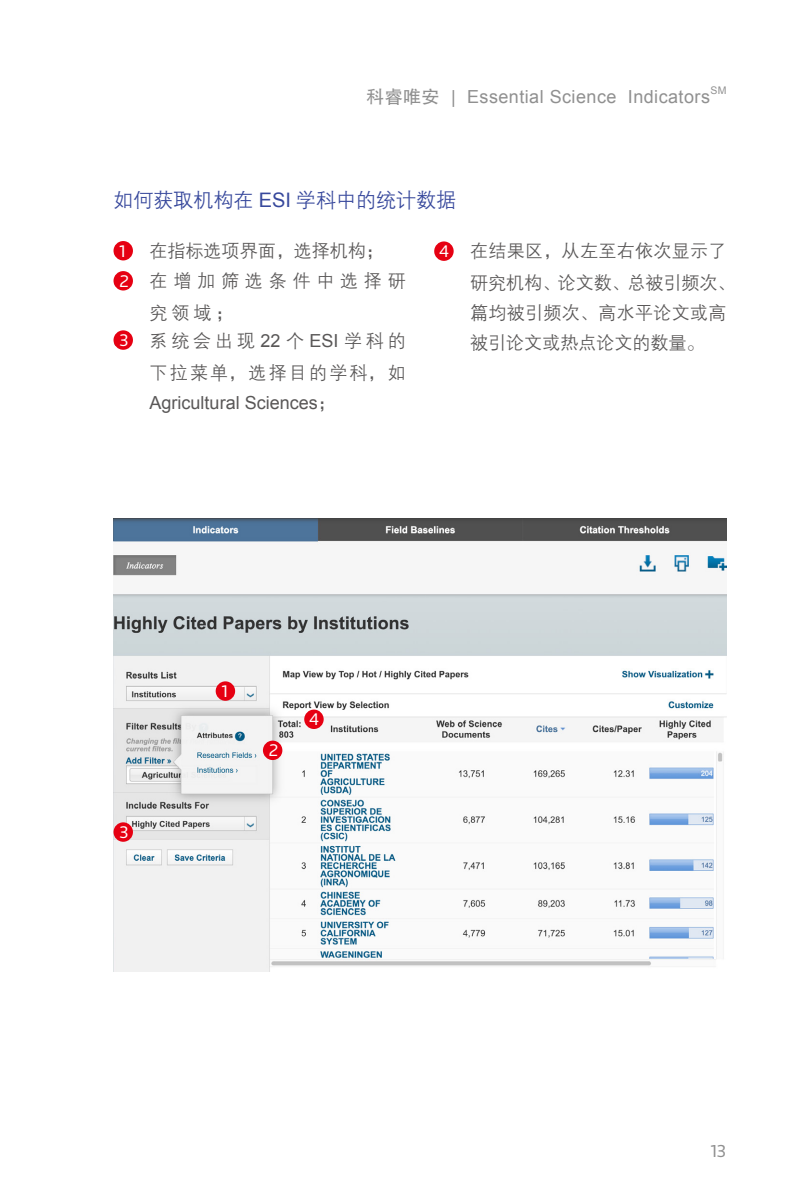
<style>
.page{position:relative;width:806px;height:1191px;background:#fff}
.page>*{position:absolute;margin:0;border:0;box-sizing:border-box;transform-origin:0 0}
.t1{font:20px "FZZDXJW GB1 0";color:#37489c}
.t2{font:18px/32px "FZZDXJW GB1 0";letter-spacing:.02em;color:#595757}
.t3{font:18px "Arial";letter-spacing:.025em;color:#909090}
.t4{font:18px/32px "FZZDXJW GB1 0";letter-spacing:.12em;color:#595757;text-align:right}
.t5{font:18px "Arial";color:#595757}
.t6{font:18px/32px "FZZDXJW GB1 0";letter-spacing:.32em;color:#595757}
.t7{font:18px "FZZDXJW GB1 0";color:#595757}
.t8{font:18px "Knowledge";color:#909090}
.t9{font:17.4px "Knowledge";color:#fff}
.t10{font:10.4px "Arial";color:#909090}
.s1{font-family:"FZHTJW GB1 0"}
.s2{font-family:"Arial"}
.s3{font-family:"Knowledge";font-size:22px}
.s4{font-family:"FZZDXJW GB1 0"}
</style>
<div class="page">
<img style="left:113px;top:518px;width:613px;height:454px">
<div style="left:263px;top:740px;width:19px;height:20px;background:#e60012;border-radius:50%"></div>
<div style="left:113px;top:271px;width:20px;height:19px;background:#e60012;border-radius:50%"></div>
<div style="left:113px;top:822px;width:20px;height:19px;background:#e60012;border-radius:50%"></div>
<div style="left:113px;top:330px;width:20px;height:20px;background:#e60012;border-radius:50%"></div>
<div style="left:304px;top:709px;width:19px;height:20px;background:#e60012;border-radius:50%"></div>
<div style="left:434px;top:241px;width:19px;height:20px;background:#e60012;border-radius:50%"></div>
<div style="left:215px;top:681px;width:20px;height:20px;background:#e60012;border-radius:50%"></div>
<div style="left:113px;top:241px;width:20px;height:19px;background:#e60012;border-radius:50%"></div>
<p class="t3" style="left:366px;top:85px;width:345px"><span class="s1">科睿唯安</span> | Essential Science Indicators</p>
<p class="t10" style="left:710px;top:84px;width:18px">SM</p>
<p class="t1" style="left:113px;top:189px;width:344px">如何获取机构在 <span class="s2">ESI</span> 学科中的统计数据</p>
<p class="t7" style="left:113px;top:241px;width:271px"><span class="s3">•</span> 在指标选项界面，选择机构；</p>
<p class="t6" style="left:149px;top:265px;width:257px;text-indent:-36px"><span class="s3">•</span> 在增加筛选条件中选择研究领域；</p>
<p class="t4" style="left:113px;top:325px;width:293px"><span class="s3">•</span> 系统会出现<span class="s2">22</span>个<span class="s2">ESI</span>学科的下拉菜单，选择目的学科，如</p>
<p class="t5" style="left:149px;top:391px;width:188px">Agricultural Sciences<span class="s4">；</span></p>
<p class="t2" style="left:470px;top:235px;width:266px;text-indent:-36px"><span class="s3">•</span> 在结果区，从左至右依次显示了研究机构、论文数、总被引频次、</p>
<p class="t2" style="left:470px;top:298px;width:257px;line-height:30px">篇均被引频次、高水平论文或高被引论文或热点论文的数量。</p>
<p class="t9" style="left:119px;top:240px;width:7px">1</p>
<p class="t9" style="left:438px;top:241px;width:11px">4</p>
<p class="t9" style="left:119px;top:270px;width:11px">2</p>
<p class="t9" style="left:119px;top:329px;width:10px">3</p>
<p class="t9" style="left:119px;top:821px;width:10px">3</p>
<p class="t9" style="left:221px;top:680px;width:7px">1</p>
<p class="t9" style="left:269px;top:740px;width:11px">2</p>
<p class="t9" style="left:309px;top:709px;width:11px">4</p>
<p class="t8" style="left:710px;top:1139px;width:17px">13</p>
</div>
